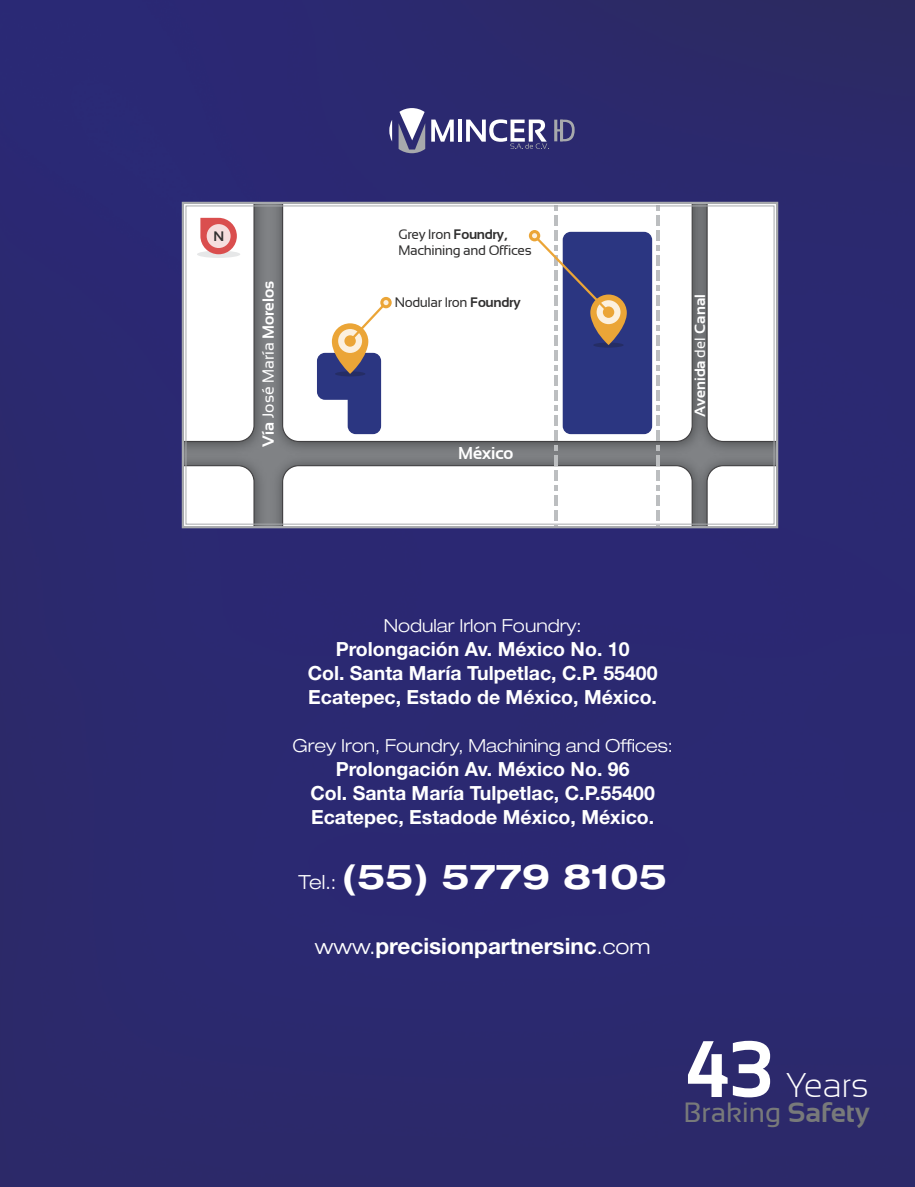
<style>
.page{position:relative;width:915px;height:1187px;background:#fff}
.page>*{position:absolute;margin:0;border:0;box-sizing:border-box;transform-origin:0 0}
.t1{font:700 79.95px "Sansation";color:#fff}
.t2{font:700 expanded 34.5px "Helvetica Neue";color:#fff}
.t3{font:300 34.05px "Sansation";color:#fff}
.t4{font:27.75px "Sansation";color:#787a7a}
.t5{font:700 22.5px "Helvetica Neue";color:#fff}
.t6{font:700 19.5px/24px "Helvetica Neue";color:#fff;text-align:center}
.t7{font:300 expanded 18px "Helvetica Neue";color:#fff}
.t8{font:700 17.1px "Sansation";color:#fff}
.t9{font:700 15.9px "Sansation";color:#fff}
.t10{font:700 14.85px "Sansation";color:#fff}
.t11{font:13.65px/16.4px "Sansation";letter-spacing:-.025em;color:#302f2f}
.t12{font:700 13.65px "Sansation";color:#302f2f}
.s1{font-weight:400}
.s2{font-weight:700}
.s3{font-weight:300;font-size:19.5px}
.s4{font-weight:300;font-stretch:expanded;font-size:21px}
</style>
<div class="page">
<div style="left:0;top:0;width:914px;height:1186px;background:#2b2971"></div>
<div style="left:31px;top:1143px;width:28px;height:27px;border:1px solid #a7a9ac;border-radius:50%"></div>
<svg style="left:180px;top:201px;width:599px;height:328px"></svg>
<svg style="left:398px;top:108px;width:27px;height:45px"></svg>
<svg style="left:389px;top:120px;width:3px;height:21px"></svg>
<svg style="left:554px;top:120px;width:20px;height:21px"></svg>
<svg style="left:431px;top:119px;width:22px;height:23px"></svg>
<hr style="left:458px;top:119px;width:3px;height:23px;background:#fff">
<svg style="left:466px;top:119px;width:82px;height:30px"></svg>
<p class="t12" style="left:213px;top:228px;width:12px">N</p>
<p class="t9" style="left:259px;top:446px;width:167px;rotate:-90deg">Vía <span class="s1">José María</span> Morelos</p>
<p class="t11" style="left:398px;top:226px;width:135px">Grey Iron <span class="s2">Foundry,<br></span>Machining and Offices</p>
<p class="t11" style="left:394px;top:294px;width:127px">Nodular Iron <span class="s2">Foundry</span></p>
<p class="t8" style="left:458px;top:443px;width:57px">México</p>
<p class="t10" style="left:691px;top:417px;width:124px;rotate:-90deg">Avenida <span class="s1">del</span> Canal</p>
<p class="t7" style="left:384px;top:615px;width:199px">Nodular Irlon Foundry:</p>
<p class="t6" style="left:307px;top:637px;width:351px">Prolongación Av. México No. 10<br>Col. Santa María Tulpetlac, C.P. 55400<br>Ecatepec, Estado de México, México.</p>
<p class="t7" style="left:292px;top:735px;width:382px">Grey Iron, Foundry, Machining and Offices:</p>
<p class="t6" style="left:310px;top:757px;width:346px">Prolongación Av. México No. 96<br>Col. Santa María Tulpetlac, C.P.55400<br>Ecatepec, Estadode México, México.</p>
<h2 class="t2" style="left:298px;top:855px;width:370px"><span class="s3">Tel.:</span> (55) 5779 8105</h2>
<p class="t5" style="left:314px;top:931px;width:337px"><span class="s4">www.</span>precisionpartnersinc<span class="s4">.com</span></p>
<h1 class="t1" style="left:684px;top:1023px;width:89px">43</h1>
<h3 class="t3" style="left:785px;top:1066px;width:84px">Years</h3>
<h3 class="t4" style="left:683px;top:1096px;width:187px">Braking <span class="s2">Safety</span></h3>
</div>
